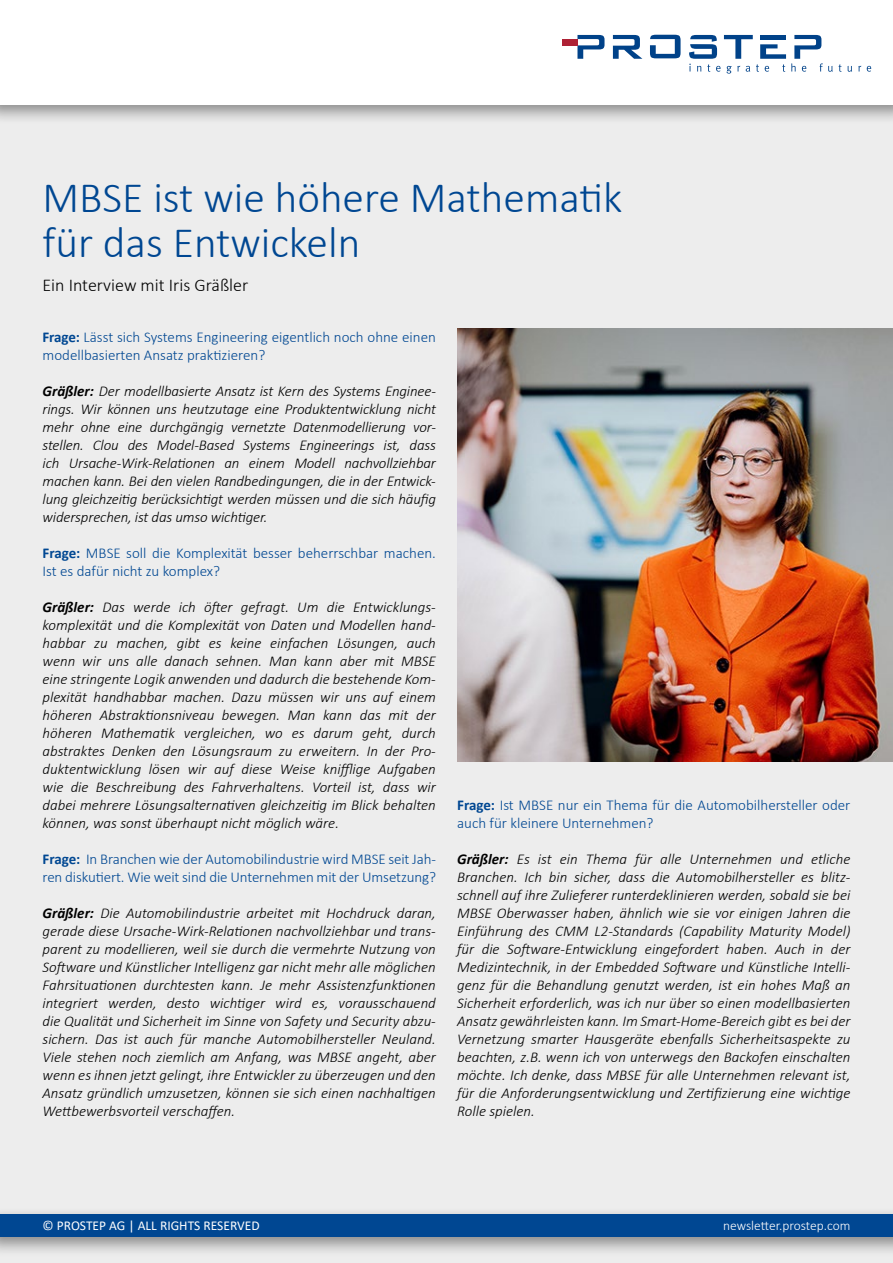
<style>
.page{position:relative;width:893px;height:1263px;background:#fff}
.page>*{position:absolute;margin:0;border:0;box-sizing:border-box;transform-origin:0 0}
.t1{font:300 43.5px/45px "Calibri";color:#004792}
.t2{font:300 18px "Calibri";color:#000}
.t3{font:italic 300 15px/18px "Calibri";color:#000;text-align:justify}
.t4{font:300 15px/18px "Calibri";color:#004792}
.t5{font:13.5px "Calibri";color:#fff}
.t6{font:300 13.5px "Calibri";color:#fff}
.s1{font-weight:700}
</style>
<div class="page">
<div style="left:0;top:89px;width:893px;height:1174px;background:#ededed"></div>
<div style="left:0;top:0;width:893px;height:124px;background:#000;opacity:.43"></div>
<div style="left:0;top:0;width:893px;height:104px;background:#fff"></div>
<div style="left:0;top:1206px;width:893px;height:51px;background:#000;opacity:.43"></div>
<div style="left:0;top:1214px;width:893px;height:23px;background:#004792"></div>
<svg style="left:650px;top:35px;width:31px;height:23px"></svg>
<svg style="left:577px;top:35px;width:27px;height:24px"></svg>
<svg style="left:613px;top:35px;width:29px;height:24px"></svg>
<div style="left:562px;top:39px;width:15px;height:6px;background:#ae2135"></div>
<svg style="left:839px;top:64px;width:3px;height:8px"></svg>
<svg style="left:848px;top:66px;width:4px;height:6px"></svg>
<svg style="left:858px;top:66px;width:3px;height:6px"></svg>
<svg style="left:867px;top:66px;width:4px;height:6px"></svg>
<svg style="left:689px;top:35px;width:144px;height:39px"></svg>
<hr style="left:760px;top:35px;width:26px;height:4px;background:#004289">
<img style="left:457px;top:328px;width:436px;height:433px">
<h1 class="t1" style="left:43px;top:175px;width:581px">MBSE ist wie höhere Mathematik für das Entwickeln</h1>
<p class="t2" style="left:43px;top:274px;width:207px">Ein Interview mit Iris Gräßler</p>
<p class="t4" style="left:43px;top:328px;width:395px"><span class="s1">Frage:</span> Lässt sich Systems Engineering eigentlich noch ohne einen modellbasierten Ansatz praktizieren?</p>
<p class="t3" style="left:43px;top:382px;width:395px"><span class="s1">Gräßler:</span> Der modellbasierte Ansatz ist Kern des Systems Enginee&shy;rings. Wir können uns heutzutage eine Produktentwicklung nicht mehr ohne eine durchgängig vernetzte Datenmodellierung vor&shy;stellen. Clou des Model-Based Systems Engineerings ist, dass ich Ursache-Wirk-Relationen an einem Modell nachvollziehbar machen kann. Bei den vielen Randbedingungen, die in der Entwick&shy;lung gleichzeitig berücksichtigt werden müssen und die sich häufig widersprechen, ist das umso wichtiger.</p>
<p class="t4" style="left:43px;top:544px;width:395px"><span class="s1">Frage:</span> MBSE soll die Komplexität besser beherrschbar machen.<br>Ist es dafür nicht zu komplex?</p>
<p class="t3" style="left:43px;top:598px;width:395px"><span class="s1">Gräßler:</span> Das werde ich öfter gefragt. Um die Entwicklungs&shy;komplexität und die Komplexität von Daten und Modellen hand&shy;habbar zu machen, gibt es keine einfachen Lösungen, auch wenn wir uns alle danach sehnen. Man kann aber mit MBSE eine stringente Logik anwenden und dadurch die bestehende Kom&shy;plexität handhabbar machen. Dazu müssen wir uns auf einem höheren Abstraktionsniveau bewegen. Man kann das mit der höheren Mathematik vergleichen, wo es darum geht, durch abstraktes Denken den Lösungsraum zu erweitern. In der Pro&shy;duktentwicklung lösen wir auf diese Weise knifflige Aufgaben wie die Beschreibung des Fahrverhaltens. Vorteil ist, dass wir dabei mehrere Lösungsalternativen gleichzeitig im Blick behalten können, was sonst überhaupt nicht möglich wäre.</p>
<p class="t4" style="left:43px;top:850px;width:395px"><span class="s1">Frage:</span> In Branchen wie der Automobilindustrie wird MBSE seit Jah&shy;ren diskutiert. Wie weit sind die Unternehmen mit der Umsetzung?</p>
<p class="t3" style="left:43px;top:904px;width:395px"><span class="s1">Gräßler:</span> Die Automobilindustrie arbeitet mit Hochdruck daran, gerade diese Ursache-Wirk-Relationen nachvollziehbar und trans&shy;parent zu modellieren, weil sie durch die vermehrte Nutzung von Software und Künstlicher Intelligenz gar nicht mehr alle möglichen Fahrsituationen durchtesten kann. Je mehr Assistenzfunktionen integriert werden, desto wichtiger wird es, vorausschauend die Qualität und Sicherheit im Sinne von Safety und Security abzu&shy;sichern. Das ist auch für manche Automobilhersteller Neuland.<br>Viele stehen noch ziemlich am Anfang, was MBSE angeht, aber wenn es ihnen jetzt gelingt, ihre Entwickler zu überzeugen und den Ansatz gründlich umzusetzen, können sie sich einen nachhaltigen Wettbewerbsvorteil verschaffen.</p>
<p class="t4" style="left:457px;top:796px;width:395px"><span class="s1">Frage:</span> Ist MBSE nur ein Thema für die Automobilhersteller oder auch für kleinere Unternehmen?</p>
<p class="t3" style="left:457px;top:850px;width:395px"><span class="s1">Gräßler:</span> Es ist ein Thema für alle Unternehmen und etliche Branchen. Ich bin sicher, dass die Automobilhersteller es blitz&shy;schnell auf ihre Zulieferer runterdeklinieren werden, sobald sie bei MBSE Oberwasser haben, ähnlich wie sie vor einigen Jahren die Einführung des CMM L2-Standards (Capability Maturity Model) für die Software-Entwicklung eingefordert haben. Auch in der Medizintechnik, in der Embedded Software und Künstliche Intelli&shy;genz für die Behandlung genutzt werden, ist ein hohes Maß an Sicherheit erforderlich, was ich nur über so einen modellbasierten Ansatz gewährleisten kann. Im Smart-Home-Bereich gibt es bei der Vernetzung smarter Hausgeräte ebenfalls Sicherheitsaspekte zu beachten, z.B. wenn ich von unterwegs den Backofen einschalten möchte. Ich denke, dass MBSE für alle Unternehmen relevant ist, für die Anforderungsentwicklung und Zertifizierung eine wichtige Rolle spielen.</p>
<p class="t5" style="left:43px;top:1216px;width:219px">© PROSTEP AG | ALL RIGHTS RESERVED</p>
<p class="t6" style="left:723px;top:1217px;width:129px">newsletter.prostep.com</p>
</div>
